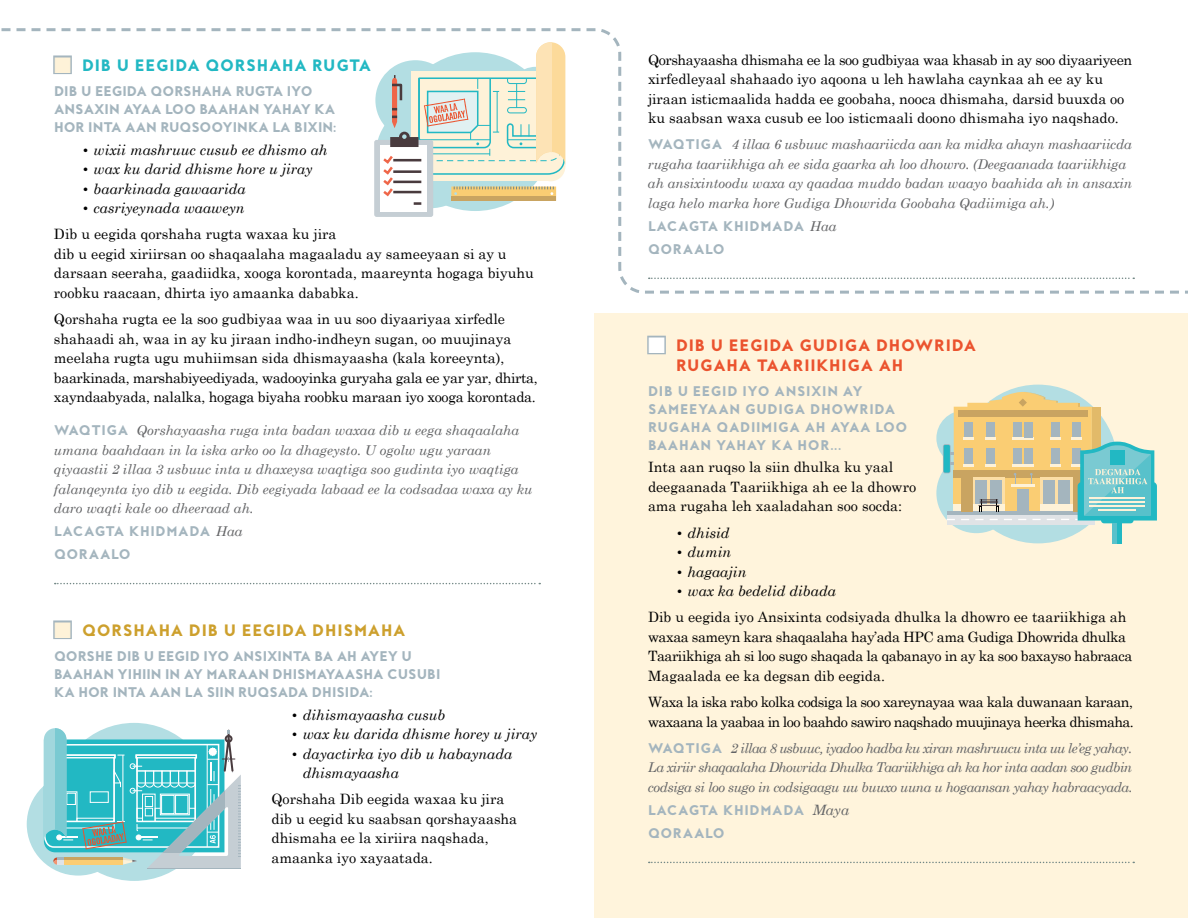
<style>
.page{position:relative;width:1188px;height:918px;background:#fff}
.page>*{position:absolute;margin:0;border:0;box-sizing:border-box;transform-origin:0 0}
.t1{font:900 15px/19.5px "MB Empire";letter-spacing:.05em;color:#eb532e}
.t2{font:900 15px "MB Empire";letter-spacing:.05em;color:#cda02d}
.t3{font:900 15px "MB Empire";letter-spacing:.05em;color:#22b8c3}
.t4{font:14.25px/19.5px "Century Schoolbook";color:#000}
.t5{font:italic 14.25px/19.5px "Century Schoolbook";color:#000}
.t6{font:14.25px/19.5px "Century Schoolbook";letter-spacing:-.03em;color:#000}
.t7{font:14.25px/19.5px "Century Schoolbook";letter-spacing:-.045em;color:#000}
.t8{font:italic 13.5px/19.5px "Century Schoolbook";color:#636466}
.t9{font:900 12.75px/18px "MB Empire";color:#a4b5be}
.t10{font:900 12.75px/22.8px "MB Empire";letter-spacing:.05em;color:#a4b5be}
.s1{color:#fef2d8}
.s2{font-family:"MB Empire";font-weight:900;font-style:normal;font-size:12.75px;color:#a4b5be}
.s3{font-family:"Century Schoolbook";font-weight:400;font-style:italic;font-size:13.5px;color:#636466}
.s4{color:#fff}
.s5{font-family:"Century Schoolbook";font-weight:400;font-style:italic;font-size:14.25px;color:#636466}
</style>
<div class="page">
<svg style="left:594px;top:28px;width:594px;height:266px"></svg>
<svg style="left:1px;top:28px;width:593px;height:187px"></svg>
<div style="left:594px;top:313px;width:594px;height:605px;background:#fff4dc"></div>
<svg style="left:55px;top:583px;width:485px;height:1px"></svg>
<div style="left:53px;top:55px;width:19px;height:19px;border:3px solid #a4b5be"></div>
<div style="left:53px;top:620px;width:19px;height:19px;border:3px solid #a4b5be"></div>
<div style="left:27px;top:773px;width:103px;height:103px;background:#b3dee3;border-radius:50%"></div>
<div style="left:55px;top:723px;width:158px;height:158px;background:#b3dee3;border-radius:50%"></div>
<hr style="left:147px;top:868px;width:94px;height:1px;background:#a4b5be">
<svg style="left:43px;top:728px;width:198px;height:140px"></svg>
<div style="left:375px;top:60px;width:80px;height:80px;background:#b3dee3;border-radius:50%"></div>
<div style="left:374px;top:140px;width:59px;height:77px;background:#c5ced4;border-radius:2px"></div>
<div style="left:380px;top:145px;width:47px;height:67px;background:#fff"></div>
<svg style="left:381px;top:42px;width:185px;height:163px"></svg>
<svg style="left:649px;top:278px;width:485px;height:1px"></svg>
<svg style="left:649px;top:862px;width:485px;height:1px"></svg>
<div style="left:647px;top:336px;width:19px;height:18px;border:3px solid #a4b5be"></div>
<div style="left:959px;top:385px;width:158px;height:158px;background:#b3dee3;border-radius:50%"></div>
<div style="left:936px;top:453px;width:80px;height:80px;background:#b3dee3;border-radius:50%"></div>
<div style="left:936px;top:411px;width:56px;height:55px;background:#b3dee3;border-radius:50%"></div>
<div style="left:947px;top:515px;width:148px;height:9px;background:#e0e3e6"></div>
<svg style="left:943px;top:444px;width:8px;height:29px"></svg>
<div style="left:944px;top:445px;width:6px;height:28px;background:#22b8c3"></div>
<div style="left:1112px;top:519px;width:10px;height:25px;background:#22b8c3"></div>
<div style="left:1112px;top:523px;width:5px;height:21px;background:#58c1cb"></div>
<svg style="left:947px;top:392px;width:210px;height:131px"></svg>
<p class="t3" style="left:54px;top:55px;width:319px"><span class="s1">■</span> DIB U EEGIDA QORSHAHA RUGTA</p>
<p class="t9" style="left:54px;top:82px;width:284px">DIB U EEGIDA QORSHAHA RUGTA IYO<br>ANSAXIN AYAA LOO BAAHAN YAHAY KA<br>HOR INTA AAN RUQSOOYINKA LA BIXIN:</p>
<p class="t5" style="left:81px;top:140px;width:248px">• wixii mashruuc cusub ee dhismo ah</p>
<p class="t5" style="left:81px;top:159px;width:233px">• wax ku darid dhisme hore u jiray</p>
<p class="t5" style="left:81px;top:179px;width:166px">• baarkinada gawaarida</p>
<p class="t5" style="left:81px;top:198px;width:165px">• casriyeynada waaweyn</p>
<p class="t4" style="left:54px;top:224px;width:481px">Dib u eegida qorshaha rugta waxaa ku jira<br>dib u eegid xiriirsan oo shaqaalaha magaaladu ay sameeyaan si ay u darsaan seeraha, gaadiidka, xooga korontada, maareynta hogaga biyuhu roobku raacaan, dhirta iyo amaanka dababka.</p>
<p class="t4" style="left:54px;top:309px;width:485px">Qorshaha rugta ee la soo gudbiyaa waa in uu soo diyaariyaa xirfedle shahaadi ah, waa in ay ku jiraan indho-indheyn sugan, oo muujinaya meelaha rugta ugu muhiimsan sida dhismayaasha (kala koreeynta), baarkinada, marshabiyeediyada, wadooyinka guryaha gala ee yar yar, dhirta, xayndaabyada, nalalka, hogaga biyaha roobku maraan iyo xooga korontada.</p>
<p class="t8" style="left:54px;top:420px;width:480px"><span class="s2">WAQTIGA</span> Qorshayaasha ruga inta badan waxaa dib u eega shaqaalaha umana baahdaan in la iska arko oo la dhageysto. U ogolw ugu yaraan qiyaastii 2 illaa 3 usbuuc inta u dhaxeysa waqtiga soo gudinta iyo waqtiga falanqeynta iyo dib u eegida. Dib eegiyada labaad ee la codsadaa waxa ay ku daro waqti kale oo dheeraad ah.</p>
<p class="t10" style="left:54px;top:520px;width:190px">LACAGTA KHIDMADA <span class="s3">Haa<br></span>QORAALO</p>
<p class="t2" style="left:54px;top:620px;width:353px"><span class="s1">■</span> QORSHAHA DIB U EEGIDA DHISMAHA</p>
<p class="t9" style="left:54px;top:647px;width:388px">QORSHE DIB U EEGID IYO ANSIXINTA BA AH AYEY U<br>BAAHAN YIHIIN IN AY MARAAN DHISMAYAASHA CUSUBI<br>KA HOR INTA AAN LA SIIN RUQSADA DHISIDA:</p>
<p class="t5" style="left:290px;top:705px;width:157px">• dihismayaasha cusub</p>
<p class="t5" style="left:290px;top:724px;width:248px">• wax ku darida dhisme horey u jiray</p>
<p class="t5" style="left:303px;top:744px;width:211px;text-indent:-13px">• dayactirka iyo dib u habaynada dhismayaasha</p>
<p class="t4" style="left:271px;top:789px;width:247px">Qorshaha Dib eegida waxaa ku jira dib u eegid ku saabsan qorshayaasha dhismaha ee la xiriira naqshada, amaanka iyo xayaatada.</p>
<p class="t4" style="left:648px;top:49px;width:486px">Qorshayaasha dhismaha ee la soo gudbiyaa waa khasab in ay soo diyaariyeen xirfedleyaal shahaado iyo aqoona u leh hawlaha caynkaa ah ee ay ku jiraan isticmaalida hadda ee goobaha, nooca dhismaha, darsid buuxda oo ku saabsan waxa cusub ee loo isticmaali doono dhismaha iyo naqshado.</p>
<p class="t8" style="left:648px;top:134px;width:486px"><span class="s2">WAQTIGA</span> 4 illaa 6 usbuuc mashaariicda aan ka midka ahayn mashaariicda rugaha taariikhiga ah ee sida gaarka ah loo dhowro. (Deegaanada taariikhiga ah ansixintoodu waxa ay qaadaa muddo badan waayo baahida ah in ansaxin laga helo marka hore Gudiga Dhowrida Goobaha Qadiimiga ah.)</p>
<p class="t10" style="left:648px;top:214px;width:190px">LACAGTA KHIDMADA <span class="s3">Haa<br></span>QORAALO</p>
<p class="t1" style="left:676px;top:336px;width:302px;text-indent:-28px"><span class="s4">■</span> DIB U EEGIDA GUDIGA DHOWRIDA<br>RUGAHA TAARIIKHIGA AH</p>
<p class="t10" style="left:648px;top:382px;width:261px;line-height:18px">DIB U EEGID IYO ANSIXIN AY<br>SAMEEYAAN GUDIGA DHOWRIDA<br>RUGAHA QADIIMIGA AH AYAA LOO<br>BAAHAN YAHAY KA HOR...</p>
<p class="t4" style="left:648px;top:457px;width:270px">Inta aan ruqso la siin dhulka ku yaal deegaanada Taariikhiga ah ee la dhowro ama rugaha leh xaaladahan soo socda:</p>
<p class="t5" style="left:675px;top:523px;width:56px">• dhisid</p>
<p class="t5" style="left:675px;top:542px;width:58px">• dumin</p>
<p class="t5" style="left:675px;top:562px;width:73px">• hagaajin</p>
<p class="t5" style="left:675px;top:581px;width:162px">• wax ka bedelid dibada</p>
<p class="t6" style="left:648px;top:607px;width:486px">Dib u eegida iyo Ansixinta codsiyada dhulka la dhowro ee taariikhiga ah waxaa sameyn kara shaqaalaha hay’ada HPC ama Gudiga Dhowrida dhulka Taariikhiga ah si loo sugo shaqada la qabanayo in ay ka soo baxayso habraaca Magaalada ee ka degsan dib eegida.</p>
<p class="t7" style="left:648px;top:692px;width:487px">Waxa la iska rabo kolka codsiga la soo xareynayaa waa kala duwanaan karaan, waxaana la yaabaa in loo baahdo sawiro naqshado muujinaya heerka dhismaha.</p>
<p class="t8" style="left:648px;top:738px;width:486px;text-align:justify"><span class="s2">WAQTIGA</span> 2 illaa 8 usbuuc, iyadoo hadba ku xiran mashruucu inta uu le’eg yahay.<br>La xiriir shaqaalaha Dhowrida Dhulka Taariikhiga ah ka hor inta aadan soo gudbin codsiga si loo sugo in codsigaagu uu buuxo uuna u hogaansan yahay habraacyada.</p>
<p class="t10" style="left:648px;top:798px;width:203px">LACAGTA KHIDMADA <span class="s5">Maya<br></span>QORAALO</p>
</div>
